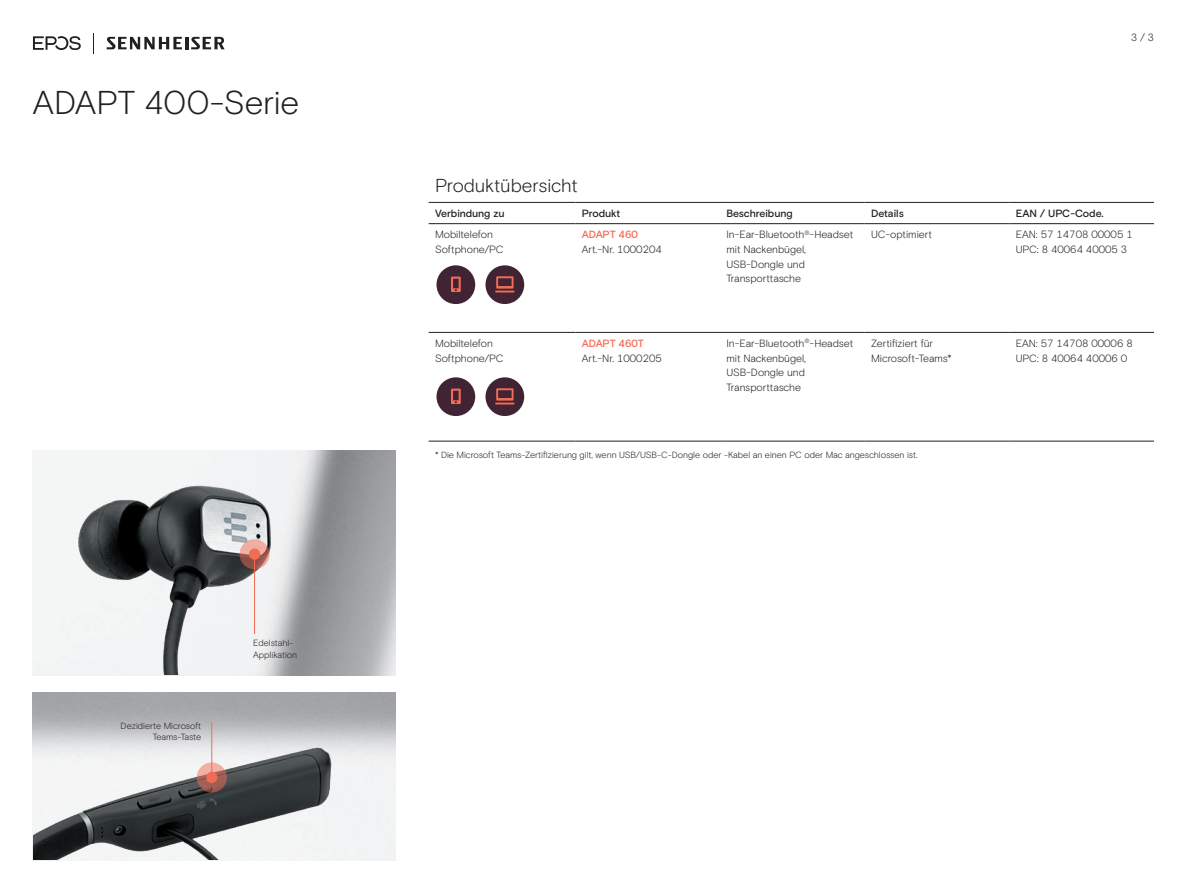
<style>
.page{position:relative;width:1187px;height:893px;background:#fff}
.page>*{position:absolute;margin:0;border:0;box-sizing:border-box;transform-origin:0 0}
.t1{font:300 33px "EPOS Basis";letter-spacing:-.01em;color:#231f20}
.t2{font:300 18.75px "EPOS Basis";letter-spacing:-.005em;color:#231f20}
.t3{font:300 10.5px/14.7px "EPOS Basis";color:#231f20}
.t4{font:500 10.5px "EPOS Basis";letter-spacing:-.005em;color:#231f20}
.t5{font:500 10.5px "EPOS Basis";letter-spacing:-.01em;color:#f26b54}
.t6{font:300 9px/12px "EPOS Basis";letter-spacing:-.005em;color:#231f20}
</style>
<div class="page">
<img style="left:33px;top:692px;width:308px;height:168px">
<img style="left:33px;top:451px;width:354px;height:224px">
<hr style="left:720px;top:223px;width:144px;height:1px;background:#231f20">
<hr style="left:864px;top:223px;width:145px;height:1px;background:#231f20">
<hr style="left:1009px;top:223px;width:144px;height:1px;background:#231f20">
<hr style="left:720px;top:332px;width:144px;height:1px;background:#231f20">
<hr style="left:864px;top:332px;width:145px;height:1px;background:#231f20">
<hr style="left:1009px;top:332px;width:144px;height:1px;background:#231f20">
<hr style="left:720px;top:202px;width:144px;height:1px;background:#231f20">
<hr style="left:864px;top:202px;width:145px;height:1px;background:#231f20">
<hr style="left:1009px;top:202px;width:144px;height:1px;background:#231f20">
<hr style="left:428px;top:202px;width:147px;height:1px;background:#231f20">
<hr style="left:575px;top:202px;width:145px;height:1px;background:#231f20">
<hr style="left:575px;top:223px;width:145px;height:1px;background:#231f20">
<hr style="left:575px;top:332px;width:145px;height:1px;background:#231f20">
<hr style="left:428px;top:223px;width:147px;height:1px;background:#231f20">
<hr style="left:428px;top:332px;width:147px;height:1px;background:#231f20">
<hr style="left:428px;top:441px;width:147px;height:1px;background:#231f20">
<hr style="left:575px;top:441px;width:145px;height:1px;background:#231f20">
<hr style="left:720px;top:441px;width:144px;height:1px;background:#231f20">
<hr style="left:864px;top:441px;width:145px;height:1px;background:#231f20">
<hr style="left:1009px;top:441px;width:144px;height:1px;background:#231f20">
<svg style="left:239px;top:539px;width:30px;height:30px"></svg>
<div style="left:249px;top:549px;width:11px;height:11px;background:#f26b54;border-radius:50%"></div>
<hr style="left:254px;top:554px;width:1px;height:80px;background:#f26b54">
<svg style="left:197px;top:762px;width:30px;height:30px"></svg>
<div style="left:206px;top:772px;width:11px;height:11px;background:#f26b54;border-radius:50%"></div>
<hr style="left:211px;top:722px;width:1px;height:55px;background:#f26b54">
<svg style="left:93px;top:33px;width:1px;height:20px"></svg>
<svg style="left:107px;top:37px;width:118px;height:12px"></svg>
<svg style="left:33px;top:36px;width:48px;height:14px"></svg>
<div style="left:485px;top:265px;width:39px;height:39px;background:#402433;border-radius:50%"></div>
<svg style="left:495px;top:276px;width:19px;height:16px"></svg>
<div style="left:485px;top:377px;width:39px;height:39px;background:#402433;border-radius:50%"></div>
<svg style="left:495px;top:388px;width:19px;height:16px"></svg>
<div style="left:436px;top:265px;width:39px;height:39px;background:#402433;border-radius:50%"></div>
<svg style="left:451px;top:277px;width:9px;height:15px"></svg>
<div style="left:436px;top:377px;width:39px;height:39px;background:#402433;border-radius:50%"></div>
<svg style="left:451px;top:389px;width:9px;height:15px"></svg>
<h1 class="t1" style="left:33px;top:83px;width:267px">ADAPT 400-Serie</h1>
<p class="t6" style="left:121px;top:721px;width:82px;line-height:10.5px;text-align:right">Dezidierte Microsoft<br>Teams-Taste</p>
<p class="t6" style="left:253px;top:636px;width:46px">Edelstahl-<br>Applikation</p>
<p class="t3" style="left:1130px;top:30px;width:24px">3 / 3</p>
<h2 class="t2" style="left:435px;top:174px;width:144px">Produktübersicht</h2>
<p class="t4" style="left:435px;top:207px;width:71px">Verbindung zu</p>
<p class="t4" style="left:581px;top:207px;width:40px">Produkt</p>
<p class="t4" style="left:726px;top:207px;width:68px">Beschreibung</p>
<p class="t4" style="left:871px;top:207px;width:34px">Details</p>
<p class="t4" style="left:1015px;top:207px;width:89px">EAN / UPC-Code.</p>
<p class="t3" style="left:435px;top:227px;width:70px">Mobiltelefon<br>Softphone/PC</p>
<p class="t5" style="left:581px;top:228px;width:58px">ADAPT 460</p>
<p class="t3" style="left:726px;top:227px;width:128px">In-Ear-Bluetooth<sup>®</sup>-Headset mit Nackenbügel,<br>USB-Dongle und<br>Transporttasche</p>
<p class="t3" style="left:871px;top:227px;width:62px">UC-optimiert</p>
<p class="t3" style="left:1015px;top:227px;width:118px">EAN: 57 14708 00005 1<br>UPC: 8 40064 40005 3</p>
<p class="t3" style="left:581px;top:242px;width:82px">Art.-Nr. 1000204</p>
<p class="t3" style="left:435px;top:336px;width:70px">Mobiltelefon<br>Softphone/PC</p>
<p class="t5" style="left:581px;top:337px;width:64px">ADAPT 460T</p>
<p class="t3" style="left:581px;top:351px;width:82px">Art.-Nr. 1000205</p>
<p class="t3" style="left:726px;top:336px;width:128px">In-Ear-Bluetooth<sup>®</sup>-Headset mit Nackenbügel,<br>USB-Dongle und<br>Transporttasche</p>
<p class="t3" style="left:871px;top:336px;width:82px">Zertifiziert für<br>Microsoft-Teams*</p>
<p class="t3" style="left:1015px;top:336px;width:118px">EAN: 57 14708 00006 8<br>UPC: 8 40064 40006 0</p>
<p class="t6" style="left:435px;top:448px;width:484px">* Die Microsoft Teams-Zertifizierung gilt, wenn USB/USB-C-Dongle oder -Kabel an einen PC oder Mac angeschlossen ist.</p>
</div>
